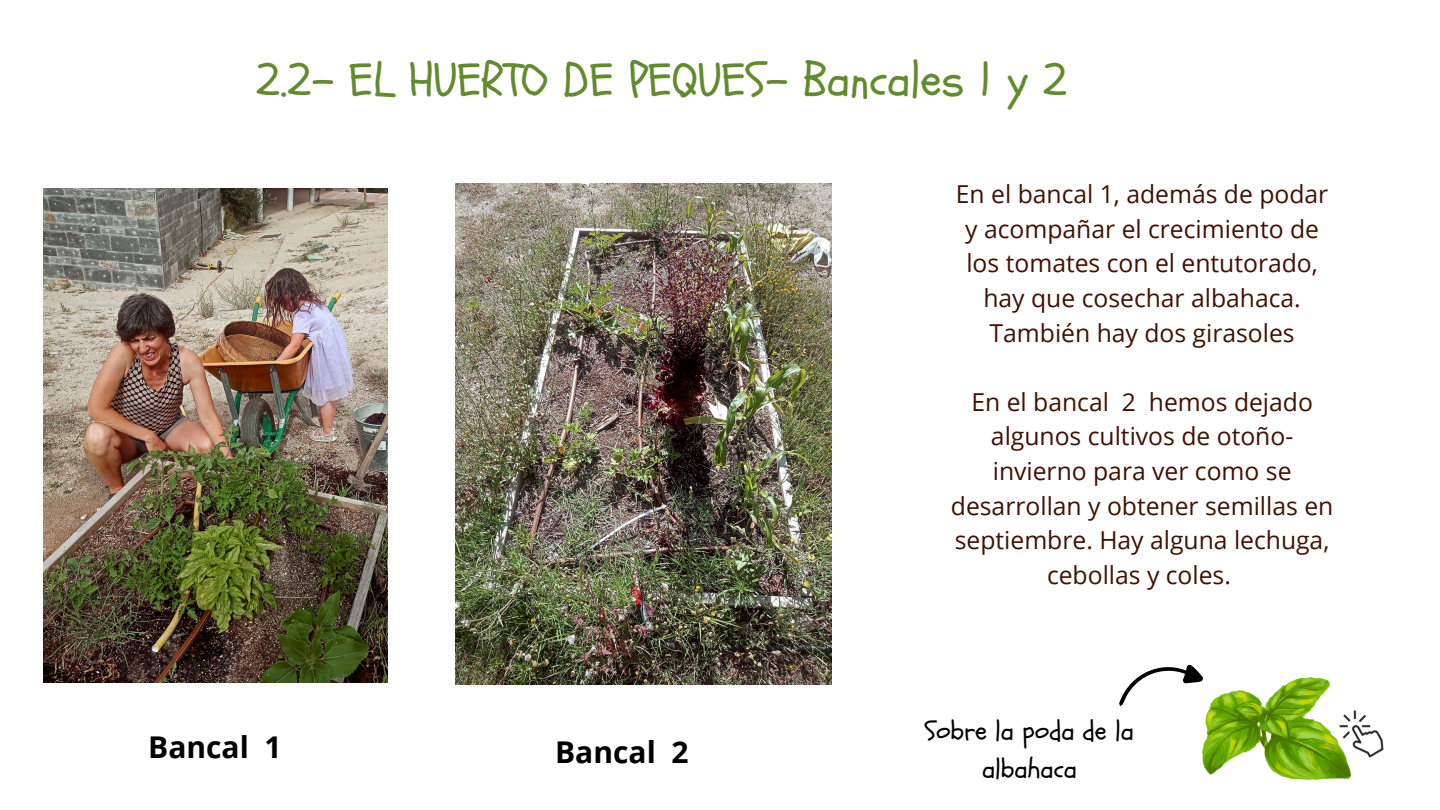
<style>
.page{position:relative;width:1440px;height:810px;background:#fff}
.page>*{position:absolute;margin:0;border:0;box-sizing:border-box;transform-origin:0 0}
.t1{font:48px "Schoolbell";color:#628b2d}
.t2{font:700 30px "Open Sans";color:#000}
.t3{font:27px/37.5px "Schoolbell";color:#000;text-align:center}
.t4{font:24.7px/34.6px "Open Sans";color:#401201;text-align:center}
</style>
<div class="page">
<img style="left:1202px;top:678px;width:149px;height:102px">
<img style="left:456px;top:184px;width:375px;height:500px">
<img style="left:43px;top:189px;width:344px;height:493px">
<img style="left:1338px;top:711px;width:46px;height:46px">
<svg style="left:1119px;top:664px;width:84px;height:42px"></svg>
<h2 class="t1" style="left:256px;top:48px;width:813px">2.2- EL HUERTO DE PEQUES- Bancales 1 y 2</h2>
<p class="t4" style="left:956px;top:176px;width:374px">En el bancal 1, además de podar y acompañar el crecimiento de los tomates con el entutorado, hay que cosechar albahaca.<br>También hay dos girasoles</p>
<p class="t2" style="left:148px;top:726px;width:135px">Bancal 1</p>
<p class="t2" style="left:555px;top:731px;width:135px">Bancal 2</p>
<p class="t4" style="left:951px;top:384px;width:384px">En el bancal 2 hemos dejado algunos cultivos de otoño&shy;invierno para ver como se desarrollan y obtener semillas en septiembre. Hay alguna lechuga, cebollas y coles.</p>
<p class="t3" style="left:925px;top:713px;width:210px">Sobre la poda de la albahaca</p>
</div>
